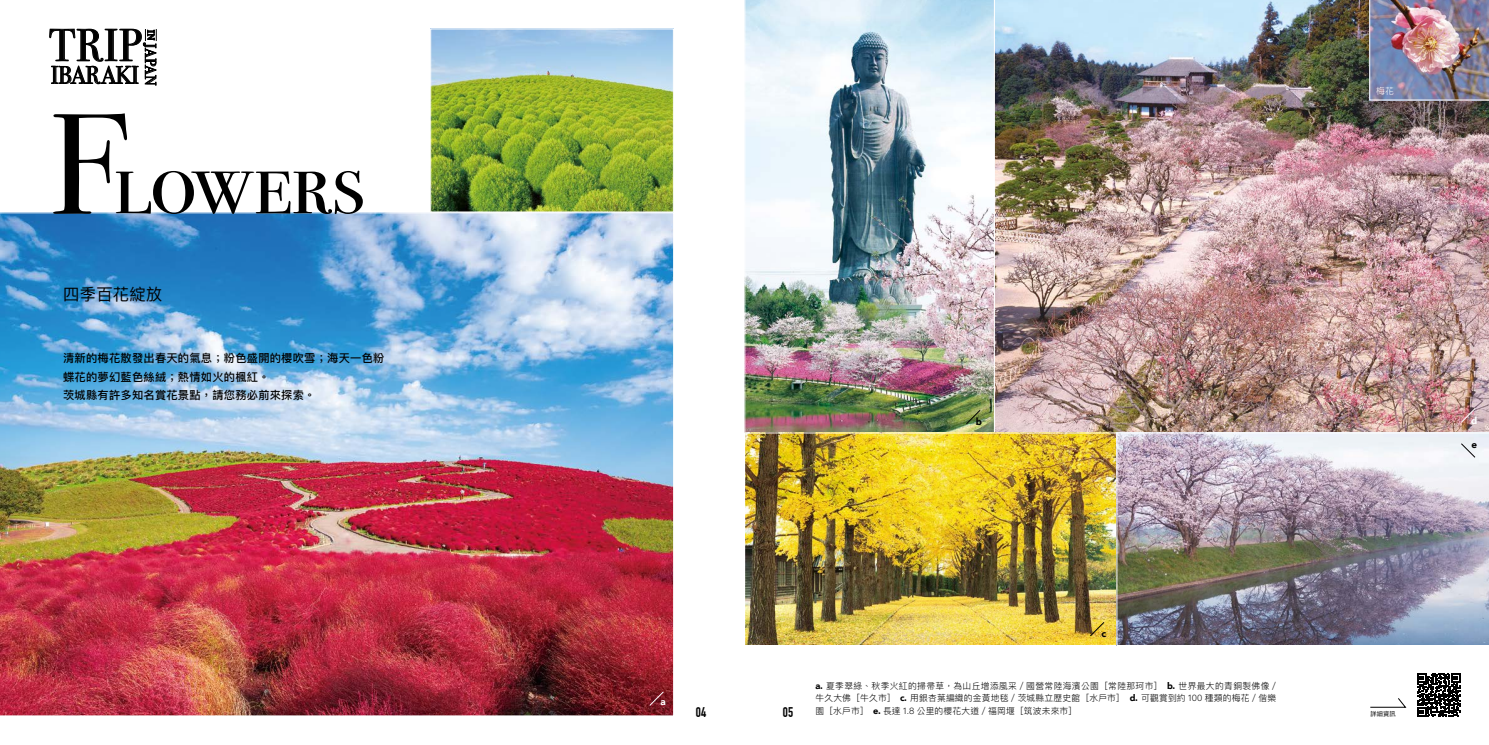
<style>
.page{position:relative;width:1489px;height:745px;background:#fff}
.page>*{position:absolute;margin:0;border:0;box-sizing:border-box;transform-origin:0 0}
.t1{font:91.38px "Bodoni Svty Two SCITCTT";letter-spacing:-.005em;color:#000}
.t2{font:45.38px "Bodoni Svty Two SCITCTT";color:#000}
.t3{font:24.5px "Bodoni Svty Two SCITCTT";letter-spacing:-.02em;color:#000}
.t4{font:16.25px "Ping Fang TC";letter-spacing:.02em;color:#000}
.t5{font:15.38px "Bodoni Svty Two SCITCTT";color:#000}
.t6{font:700 13.75px "DIN Condensed";color:#000}
.t7{font:500 11.25px/18.8px "Ping Fang TC";letter-spacing:.02em;color:#000}
.t8{font:900 9.88px "Avenir";color:#000}
.t9{font:900 9.88px "Avenir";color:#fff}
.t10{font:300 8.75px/12.5px "Ping Fang TC";letter-spacing:.045em;color:#000}
.t11{font:300 8.75px "Ping Fang TC";letter-spacing:.025em;color:#000}
.t12{font:300 8.75px "Ping Fang TC";color:#fff}
.t13{font:6.25px "Ping Fang TC";color:#000}
.s1{font-size:14.62px}
.s2{font-size:142.75px}
.s3{font-family:"Avenir";font-weight:900;font-size:9.12px}
</style>
<div class="page">
<img style="left:0;top:212px;width:674px;height:503px">
<img style="left:744px;top:0;width:250px;height:432px">
<img style="left:994px;top:0;width:494px;height:432px">
<img style="left:432px;top:31px;width:239px;height:179px">
<div style="left:430px;top:29px;width:243px;height:183px;border:1px solid #fff"></div>
<img style="left:746px;top:434px;width:368px;height:209px">
<img style="left:1116px;top:432px;width:372px;height:213px">
<svg style="left:1089px;top:621px;width:15px;height:15px"></svg>
<svg style="left:965px;top:409px;width:15px;height:15px"></svg>
<svg style="left:1460px;top:407px;width:15px;height:15px"></svg>
<svg style="left:1460px;top:442px;width:15px;height:16px"></svg>
<svg style="left:649px;top:690px;width:15px;height:16px"></svg>
<svg style="left:1370px;top:698px;width:36px;height:9px"></svg>
<svg style="left:49px;top:29px;width:108px;height:57px"></svg>
<img style="left:1369px;top:0;width:119px;height:100px">
<svg style="left:1417px;top:673px;width:42px;height:43px"></svg>
<h2 class="t2" style="left:49px;top:18px;width:94px">TRIP</h2>
<h3 class="t5" style="left:160px;top:30px;width:57px;rotate:90deg"><span class="s1">in</span> JAPAN</h3>
<h3 class="t3" style="left:51px;top:60px;width:90px">IBARAKI</h3>
<h1 class="t1" style="left:49px;top:127px;width:317px"><span class="s2">F</span>lowers</h1>
<h3 class="t4" style="left:63px;top:284px;width:101px">四季百花綻放</h3>
<p class="t7" style="left:63px;top:348px;width:323px">清新的梅花散發出春天的氣息；粉色盛開的櫻吹雪；海天一色粉蝶花的夢幻藍色絲絨；熱情如火的楓紅。<br>茨城縣有許多知名賞花景點，請您務必前來探索。</p>
<p class="t12" style="left:1376px;top:86px;width:19px">梅花</p>
<p class="t8" style="left:975px;top:413px;width:8px">b</p>
<p class="t9" style="left:1470px;top:411px;width:8px">d</p>
<p class="t8" style="left:1471px;top:435px;width:7px">e</p>
<p class="t9" style="left:660px;top:693px;width:7px">a</p>
<p class="t8" style="left:1101px;top:625px;width:6px">c</p>
<p class="t10" style="left:815px;top:678px;width:462px"><span class="s3">a.</span> 夏季翠綠、秋季火紅的掃帚草，為山丘增添風采 / 國營常陸海濱公園［常陸那珂市］ <span class="s3">b.</span> 世界最大的青銅製佛像 /牛久大佛［牛久市］ <span class="s3">c.</span> 用銀杏葉編織的金黃地毯 / 茨城縣立歷史館［水戶市］　<span class="s3">d.</span> 可觀賞到約 100 種類的梅花 / 偕樂</p>
<h3 class="t6" style="left:695px;top:704px;width:12px">04</h3>
<h3 class="t6" style="left:782px;top:704px;width:12px">05</h3>
<p class="t11" style="left:815px;top:704px;width:263px">園［水戶市］ <span class="s3">e.</span> 長達 1.8 公里的櫻花大道 / 福岡堰［筑波未來市］</p>
<p class="t13" style="left:1370px;top:709px;width:26px">詳細資訊</p>
</div>
